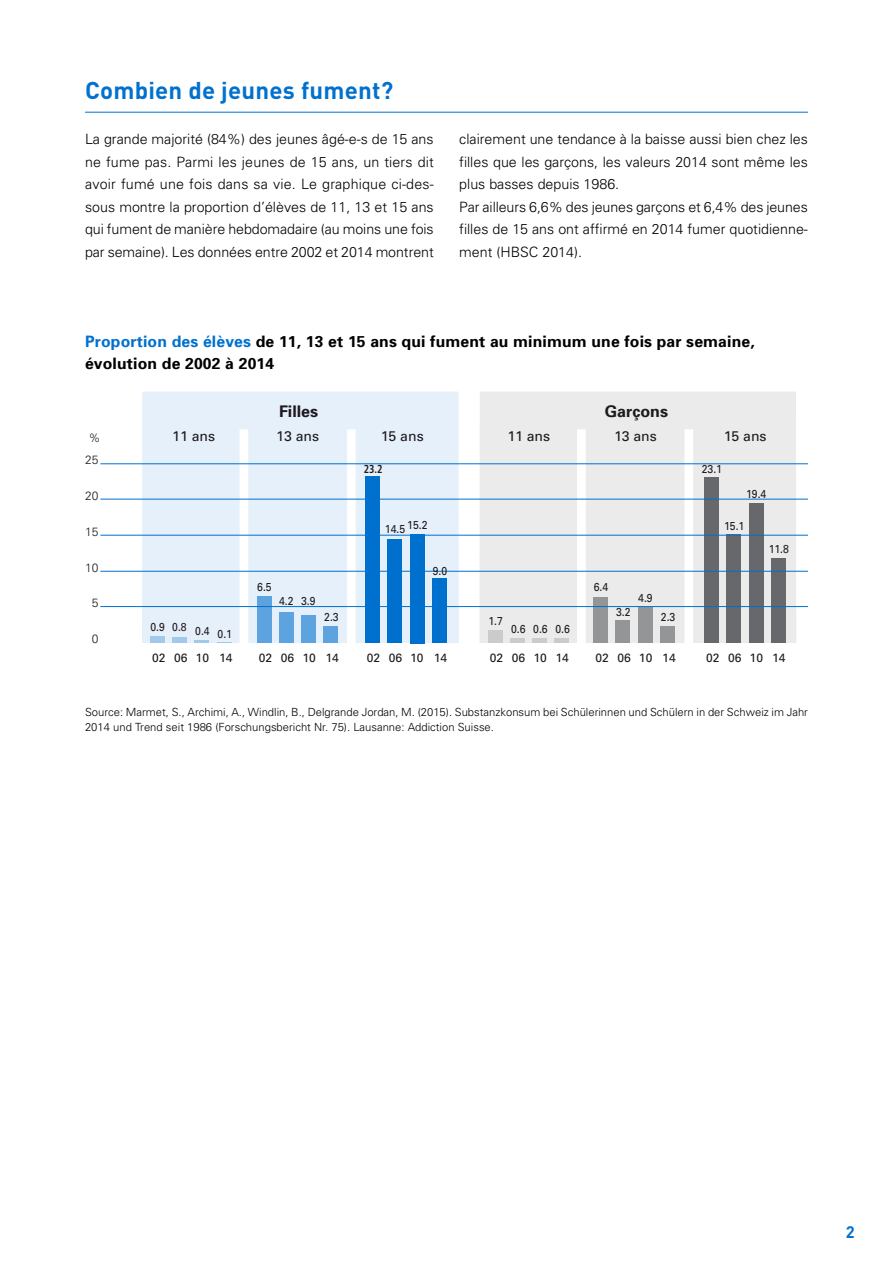
<style>
.page{position:relative;width:893px;height:1263px;background:#fff}
.page>*{position:absolute;margin:0;border:0;box-sizing:border-box;transform-origin:0 0}
.Titel{font:700 24px "DIN";letter-spacing:.01em;color:#0071ce}
.Titel_klein{font:700 16.5px "DIN";color:#0071ce}
.t1{font:700 16.05px "Univers";color:#1d191d}
.Untertitel{font:700 15.75px "Univers";letter-spacing:.01em;color:#000}
.Text_franz{font:300 14.25px/22.5px "Univers";color:#000;text-align:justify}
.t2{font:13.95px "Univers";color:#1d191d}
.t3{font:12px "Univers";color:#1d191d}
.t4{font:300 12px "Univers";color:#1d191d}
.t5{font:11.55px "Univers";color:#1d191d;scale:.9 1}
.t6{font:700 condensed 11.55px "Frutiger";color:#1d191d;scale:.9 1}
.Fussnote{font:300 11.25px/15px "Univers";color:#000}
.s1{color:#0071ce}
</style>
<div class="page">
<hr style="left:85px;top:112px;width:723px;height:1px;background:#0071ce">
<svg style="left:142px;top:392px;width:317px;height:251px;background:#e4eff9"></svg>
<svg style="left:479px;top:392px;width:317px;height:251px;background:#e8e9e9"></svg>
<div style="left:410px;top:534px;width:14px;height:109px;background:#0070ce"></div>
<div style="left:388px;top:539px;width:14px;height:104px;background:#0070ce"></div>
<div style="left:366px;top:477px;width:14px;height:166px;background:#0070ce"></div>
<div style="left:301px;top:615px;width:14px;height:28px;background:#5ca3df"></div>
<div style="left:279px;top:613px;width:14px;height:30px;background:#5ca3df"></div>
<div style="left:257px;top:596px;width:14px;height:47px;background:#5ca3df"></div>
<hr style="left:195px;top:640px;width:14px;height:3px;background:#0070ce">
<div style="left:173px;top:637px;width:14px;height:6px;background:#a1c9ec"></div>
<div style="left:150px;top:637px;width:14px;height:6px;background:#a1c9ec"></div>
<div style="left:749px;top:504px;width:14px;height:139px;background:#66686b"></div>
<div style="left:727px;top:535px;width:14px;height:108px;background:#66686b"></div>
<div style="left:705px;top:477px;width:14px;height:166px;background:#66686b"></div>
<div style="left:638px;top:608px;width:14px;height:35px;background:#939597"></div>
<div style="left:616px;top:620px;width:14px;height:23px;background:#939597"></div>
<div style="left:594px;top:597px;width:14px;height:46px;background:#939597"></div>
<hr style="left:532px;top:639px;width:14px;height:4px;background:#c9cbcd">
<hr style="left:510px;top:639px;width:14px;height:4px;background:#c9cbcd">
<div style="left:488px;top:631px;width:14px;height:12px;background:#c9cbcd"></div>
<div style="left:661px;top:626px;width:14px;height:17px;background:#939597"></div>
<div style="left:324px;top:626px;width:14px;height:17px;background:#5ca3df"></div>
<hr style="left:555px;top:639px;width:14px;height:4px;background:#c9cbcd">
<div style="left:772px;top:558px;width:14px;height:85px;background:#66686b"></div>
<svg style="left:217px;top:642px;width:14px;height:1px"></svg>
<div style="left:433px;top:578px;width:14px;height:65px;background:#0070ce"></div>
<hr style="left:100px;top:606px;width:708px;height:1px;background:#0070ce">
<hr style="left:100px;top:571px;width:708px;height:1px;background:#0070ce">
<hr style="left:100px;top:535px;width:708px;height:1px;background:#0070ce">
<hr style="left:100px;top:499px;width:708px;height:1px;background:#0070ce">
<hr style="left:100px;top:463px;width:708px;height:1px;background:#0070ce">
<p class="Titel" style="left:85px;top:75px;width:310px">Combien de jeunes fument?</p>
<p class="Text_franz" style="left:85px;top:128px;width:350px">La grande majorité (84%) des jeunes âgé-e-s de 15 ans ne fume pas. Parmi les jeunes de 15 ans, un tiers dit avoir fumé une fois dans sa vie. Le graphique ci-des&shy;sous montre la proportion d’élèves de 11, 13 et 15 ans qui fument de manière hebdomadaire (au moins une fois par semaine). Les données entre 2002 et 2014 montrent</p>
<p class="Text_franz" style="left:459px;top:128px;width:350px">clairement une tendance à la baisse aussi bien chez les filles que les garçons, les valeurs 2014 sont même les plus basses depuis 1986.</p>
<p class="Text_franz" style="left:459px;top:195px;width:350px">Par ailleurs 6,6% des jeunes garçons et 6,4% des jeunes filles de 15 ans ont affirmé en 2014 fumer quotidienne&shy;ment (HBSC 2014).</p>
<p class="Untertitel" style="left:85px;top:331px;width:671px"><span class="s1">Proportion des élèves</span> de 11, 13 et 15 ans qui fument au minimum une fois par semaine,</p>
<p class="Untertitel" style="left:85px;top:354px;width:191px">évolution de 2002 à 2014</p>
<p class="t1" style="left:279px;top:401px;width:41px">Filles</p>
<p class="t1" style="left:605px;top:401px;width:65px">Garçons</p>
<p class="t4" style="left:89px;top:430px;width:13px">%</p>
<p class="t2" style="left:172px;top:428px;width:44px">11 ans</p>
<p class="t2" style="left:276px;top:428px;width:44px">13 ans</p>
<p class="t2" style="left:381px;top:428px;width:44px">15 ans</p>
<p class="t2" style="left:507px;top:428px;width:44px">11 ans</p>
<p class="t2" style="left:614px;top:428px;width:44px">13 ans</p>
<p class="t2" style="left:724px;top:428px;width:44px">15 ans</p>
<p class="t6" style="left:364px;top:462px;width:22px">23.2</p>
<p class="t4" style="left:85px;top:452px;width:15px">25</p>
<p class="t5" style="left:702px;top:462px;width:24px">23.1</p>
<p class="t4" style="left:85px;top:488px;width:15px">20</p>
<p class="t5" style="left:746px;top:487px;width:24px">19.4</p>
<p class="t4" style="left:85px;top:524px;width:15px">15</p>
<p class="t5" style="left:385px;top:520px;width:49px">14.5 15.2</p>
<p class="t5" style="left:724px;top:519px;width:24px">15.1</p>
<p class="t5" style="left:769px;top:542px;width:24px">11.8</p>
<p class="t4" style="left:85px;top:560px;width:15px">10</p>
<p class="t5" style="left:433px;top:564px;width:18px">9.0</p>
<p class="t5" style="left:257px;top:580px;width:18px">6.5</p>
<p class="t5" style="left:594px;top:580px;width:18px">6.4</p>
<p class="t4" style="left:92px;top:596px;width:8px">5</p>
<p class="t4" style="left:92px;top:632px;width:8px">0</p>
<p class="t5" style="left:150px;top:621px;width:67px">0.9 0.8 0.4</p>
<p class="t5" style="left:218px;top:627px;width:18px">0.1</p>
<p class="t5" style="left:279px;top:595px;width:42px">4.2 3.9</p>
<p class="t5" style="left:638px;top:591px;width:18px">4.9</p>
<p class="t5" style="left:616px;top:605px;width:18px">3.2</p>
<p class="t5" style="left:324px;top:610px;width:18px">2.3</p>
<p class="t5" style="left:661px;top:610px;width:18px">2.3</p>
<p class="t5" style="left:555px;top:622px;width:18px">0.6</p>
<p class="t5" style="left:488px;top:614px;width:18px">1.7</p>
<p class="t5" style="left:511px;top:622px;width:42px">0.6 0.6</p>
<p class="t3" style="left:152px;top:651px;width:82px">02 06 10 14</p>
<p class="t3" style="left:259px;top:651px;width:82px">02 06 10 14</p>
<p class="t3" style="left:367px;top:651px;width:82px">02 06 10 14</p>
<p class="t3" style="left:490px;top:651px;width:81px">02 06 10 14</p>
<p class="t3" style="left:595px;top:651px;width:82px">02 06 10 14</p>
<p class="t3" style="left:706px;top:651px;width:81px">02 06 10 14</p>
<p class="Fussnote" style="left:85px;top:704px;width:724px">Source: Marmet, S., Archimi, A., Windlin, B., Delgrande Jordan, M. (2015). Substanzkonsum bei Schülerinnen und Schülern in der Schweiz im Jahr<br>2014 und Trend seit 1986 (Forschungsbericht Nr. 75). Lausanne: Addiction Suisse.</p>
<p class="Titel_klein" style="left:846px;top:1221px;width:10px">2</p>
</div>
